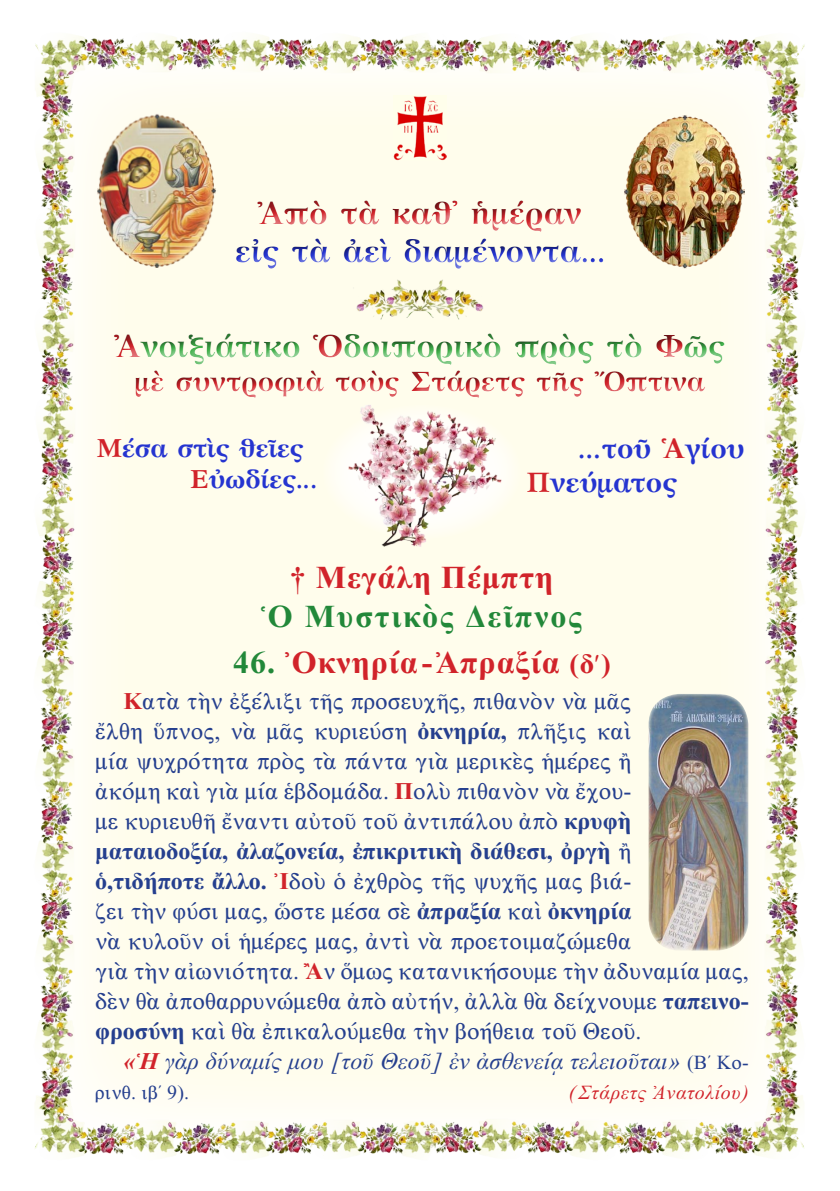
<style>
.page{position:relative;width:840px;height:1191px;background:#fff}
.page>*{position:absolute;margin:0;border:0;box-sizing:border-box;transform-origin:0 0}
.t1{font:32px "CTOS New Times Bold Test 1";letter-spacing:.03em;color:#d1232a}
.t2{font:700 32px "GFS Artemisia";color:#40ae49}
.t3{font:700 32px "GFS Artemisia";color:#2534d0}
.t4{font:32px "CTOS New Times Bold Test 1";letter-spacing:.06em;color:#228839}
.t5{font:700 32px "GFS Artemisia";color:#d1232a}
.t6{font:700 28px "GFS Artemisia";color:#d1232a}
.t7{font:700 28px/33.6px "GFS Artemisia";color:#2534d0}
.t8{font:700 26px "GFS Artemisia";letter-spacing:-.01em;color:#2534d0}
.t9{font:24px/30px "CTOS New Times Roman Test 1";color:#253f8e}
.t10{font:24px "CTOS New Times Italic Test 1";letter-spacing:.01em;color:#253f8e}
.t11{font:20px "CTOS New Times Italic Test 1";letter-spacing:.03em;color:#d1232a}
.t12{font:20px "CTOS New Times Roman Test 1";letter-spacing:.01em;color:#253f8e}
.s1{color:#d1232a}
.s2{color:#228839}
.s3{font-size:28px}
.s4{font-family:"CTOS New Times Bold Test 1";color:#d1232a}
.s5{font-family:"CTOS New Times Bold Test 1"}
.s6{font-family:"CTOS New Times Bold Italic Test 1";color:#d1232a}
.s7{font-family:"CTOS New Times Roman Test 1";font-size:20px}
</style>
<div class="page">
<img style="left:35px;top:35px;width:770px;height:1122px">
<img style="left:393px;top:96px;width:53px;height:65px">
<div style="left:225px;top:191px;width:391px;height:86px;background:#fffdec"></div>
<div style="left:222px;top:186px;width:392px;height:84px;background:#231f20;opacity:.75"></div>
<div style="left:100px;top:320px;width:636px;height:86px;background:#231f20;opacity:.75"></div>
<img style="left:96px;top:110px;width:122px;height:158px">
<img style="left:624px;top:114px;width:119px;height:155px">
<img style="left:350px;top:277px;width:135px;height:47px">
<div style="left:322px;top:405px;width:199px;height:134px;background:#fffdf2;border-radius:50%"></div>
<img style="left:344px;top:388px;width:159px;height:162px">
<img style="left:648px;top:694px;width:100px;height:256px">
<h1 class="t5" style="left:258px;top:186px;width:325px">Ἀπὸ τὰ καθ᾿ ἡμέραν</h1>
<h1 class="t3" style="left:235px;top:225px;width:371px">εἰς τὰ ἀεὶ διαμένοντα...</h1>
<h1 class="t2" style="left:115px;top:319px;width:611px"><span class="s1">Ἀ</span>νοιξιάτικο <span class="s1">Ὁ</span>δοιπορικὸ πρὸς τὸ <span class="s1">Φ</span>ῶς</h1>
<p class="t6" style="left:135px;top:358px;width:571px">μὲ συντροφιὰ τοὺς Στάρετς τῆς Ὄπτινα</p>
<p class="t8" style="left:96px;top:426px;width:208px"><span class="s1">Μ</span>έσα στὶς θεῖες</p>
<p class="t8" style="left:190px;top:457px;width:128px"><span class="s1">Ε</span>ὐωδίες...</p>
<p class="t7" style="left:526px;top:429px;width:219px;text-indent:52px">...τοῦ <span class="s1">Ἁ</span>γίου<br><span class="s1">Π</span>νεύματος</p>
<p class="t1" style="left:290px;top:560px;width:265px">† Μεγάλη Πέμπτη</p>
<p class="t4" style="left:261px;top:598px;width:322px">Ὁ Μυστικὸς Δεῖπνος</p>
<p class="t1" style="left:233px;top:645px;width:379px"><span class="s2">46.</span> Ὀκνηρία-Ἀπραξία <span class="s3">(δ´)</span></p>
<p class="t9" style="left:95px;top:686px;width:655px;text-indent:28px"><span class="s4">Κ</span>ατὰ τὴν ἐξέλιξι τῆς προσευχῆς, πιθανὸν νὰ μᾶς<br>ἔλθη ὕπνος, νὰ μᾶς κυριεύση <span class="s5">ὀκνηρία,</span> πλῆξις καὶ<br>μία ψυχρότητα πρὸς τὰ πάντα γιὰ μερικὲς ἡμέρες ἢ<br>ἀκόμη καὶ γιὰ μία ἑβδομάδα. <span class="s4">Π</span>ολὺ πιθανὸν νὰ ἔχου-<br>με κυριευθῆ ἔναντι αὐτοῦ τοῦ ἀντιπάλου ἀπὸ <span class="s5">κρυφὴ ματαιοδοξία, ἀλαζονεία, ἐπικριτικὴ διάθεσι, ὀργὴ</span> ἢ<br><span class="s5">ὁ,τιδήποτε ἄλλο.</span> <span class="s4">Ἰ</span>δοὺ ὁ ἐχθρὸς τῆς ψυχῆς μας βιά-<br>ζει τὴν φύσι μας, ὥστε μέσα σὲ <span class="s5">ἀπραξία</span> καὶ <span class="s5">ὀκνηρία<br></span>νὰ κυλοῦν οἱ ἡμέρες μας, ἀντὶ νὰ προετοιμαζώμεθα<br>γιὰ τὴν αἰωνιότητα. <span class="s4">Ἂ</span>ν ὅμως κατανικήσουμε τὴν ἀδυναμία μας, δὲν θὰ ἀποθαρρυνώμεθα ἀπὸ αὐτήν, ἀλλὰ θὰ δείχνουμε <span class="s5">ταπεινο&shy;φροσύνη</span> καὶ θὰ ἐπικαλούμεθα τὴν βοήθεια τοῦ Θεοῦ.</p>
<p class="t10" style="left:123px;top:1048px;width:626px"><span class="s6">«Ἡ</span> γὰρ δύναμίς μου [τοῦ Θεοῦ] ἐν ἀσθενείᾳ τελειοῦται» <span class="s7">(Β΄ Κο-</span></p>
<p class="t12" style="left:95px;top:1081px;width:96px">ρινθ. ιβ΄ 9).</p>
<p class="t11" style="left:568px;top:1081px;width:182px">( Στάρετς Ἀνατολίου)</p>
</div>
